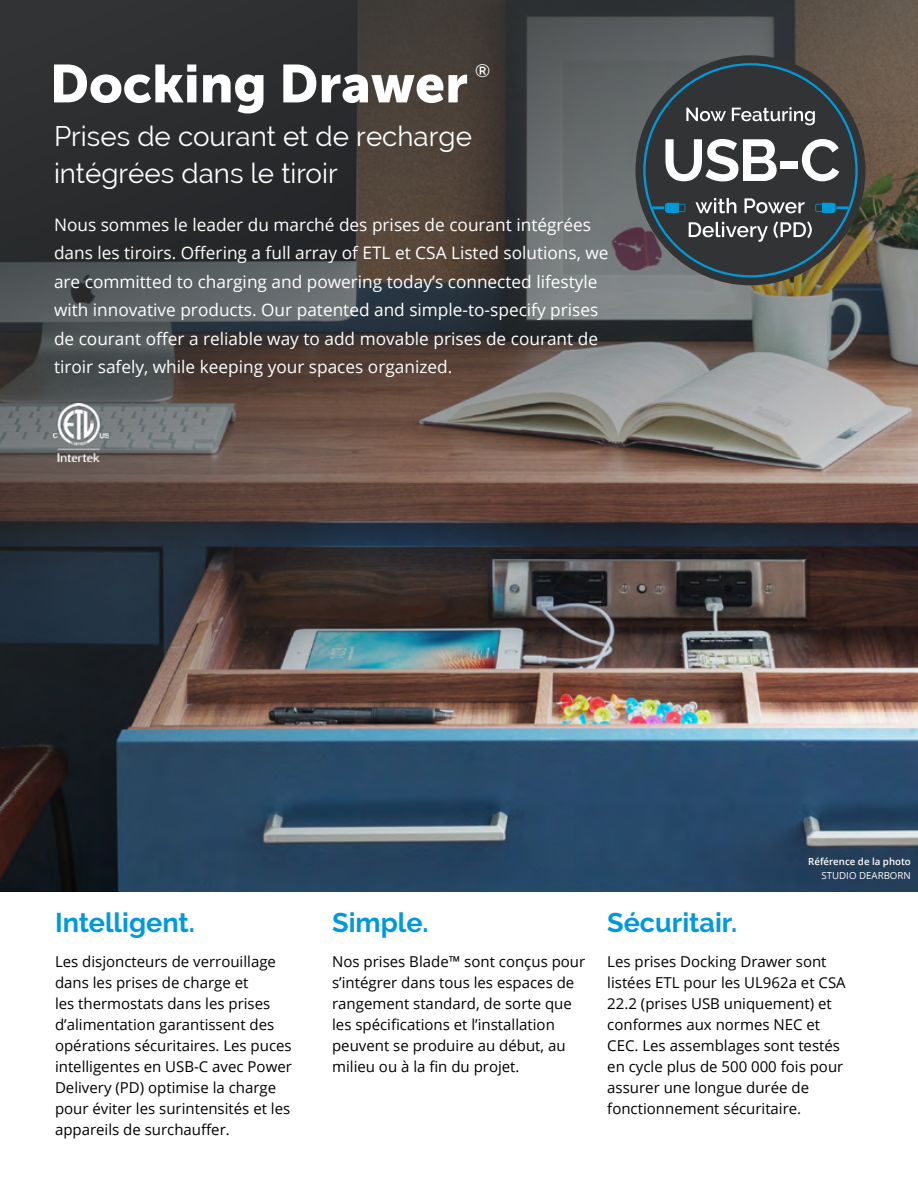
<style>
.page{position:relative;width:918px;height:1188px;background:#fff}
.page>*{position:absolute;margin:0;border:0;box-sizing:border-box;transform-origin:0 0}
.t1{font:27.75px/37.5px "Raleway";color:#fff}
.t2{font:700 27px "Raleway";color:#009ada}
.t3{font:600 18px "Raleway";color:#fff}
.t4{font:17.25px/28.5px "Open Sans";color:#fff}
.t5{font:15px/21px "Open Sans";color:#000}
.t6{font:600 9.75px "Open Sans";color:#fff}
.t7{font:9.75px "Open Sans";color:#fff}
</style>
<div class="page">
<img style="left:0;top:0;width:918px;height:891px">
<svg style="left:283px;top:64px;width:184px;height:39px"></svg>
<svg style="left:54px;top:64px;width:209px;height:50px"></svg>
<div style="left:635px;top:55px;width:230px;height:230px;background:#313334;border-radius:50%"></div>
<svg style="left:665px;top:139px;width:112px;height:42px"></svg>
<div style="left:780px;top:161px;width:18px;height:7px;background:#fff"></div>
<svg style="left:802px;top:139px;width:37px;height:42px"></svg>
<svg style="left:695px;top:198px;width:41px;height:15px"></svg>
<svg style="left:745px;top:198px;width:60px;height:15px"></svg>
<svg style="left:689px;top:222px;width:79px;height:20px"></svg>
<svg style="left:774px;top:221px;width:38px;height:17px"></svg>
<svg style="left:686px;top:108px;width:40px;height:13px"></svg>
<svg style="left:732px;top:107px;width:83px;height:18px"></svg>
<svg style="left:652px;top:203px;width:33px;height:10px"></svg>
<svg style="left:815px;top:203px;width:34px;height:10px"></svg>
<img style="left:54px;top:404px;width:55px;height:58px">
<p class="t3" style="left:475px;top:60px;width:17px">®</p>
<h1 class="t1" style="left:54px;top:117px;width:420px">Prises de courant et de recharge intégrées dans le tiroir</h1>
<p class="t4" style="left:54px;top:210px;width:556px">Nous sommes le leader du marché des prises de courant intégrées dans les tiroirs. Offering a full array of ETL et CSA Listed solutions, we are committed to charging and powering today’s connected lifestyle with innovative products. Our patented and simple-to-specify prises de courant offer a reliable way to add movable prises de courant de tiroir safely, while keeping your spaces organized.</p>
<p class="t6" style="left:808px;top:855px;width:104px">Référence de la photo</p>
<p class="t7" style="left:822px;top:869px;width:91px">STUDIO DEARBORN</p>
<h2 class="t2" style="left:55px;top:907px;width:141px">Intelligent.</h2>
<p class="t5" style="left:55px;top:950px;width:238px">Les disjoncteurs de verrouillage dans les prises de charge et<br>les thermostats dans les prises d’alimentation garantissent des opérations sécuritaires. Les puces intelligentes en USB-C avec Power<br>Delivery (PD) optimise la charge pour éviter les surintensités et les appareils de surchauffer.</p>
<h2 class="t2" style="left:332px;top:907px;width:98px">Simple.</h2>
<p class="t5" style="left:332px;top:950px;width:255px">Nos prises Blade™ sont conçus pour s’intégrer dans tous les espaces de rangement standard, de sorte que les spécifications et l’installation peuvent se produire au début, au milieu ou à la fin du projet.</p>
<h2 class="t2" style="left:607px;top:907px;width:132px">Sécuritair.</h2>
<p class="t5" style="left:607px;top:950px;width:240px">Les prises Docking Drawer sont listées ETL pour les UL962a et CSA<br>22.2 (prises USB uniquement) et conformes aux normes NEC et<br>CEC. Les assemblages sont testés en cycle plus de 500 000 fois pour assurer une longue durée de fonctionnement sécuritaire.</p>
</div>
